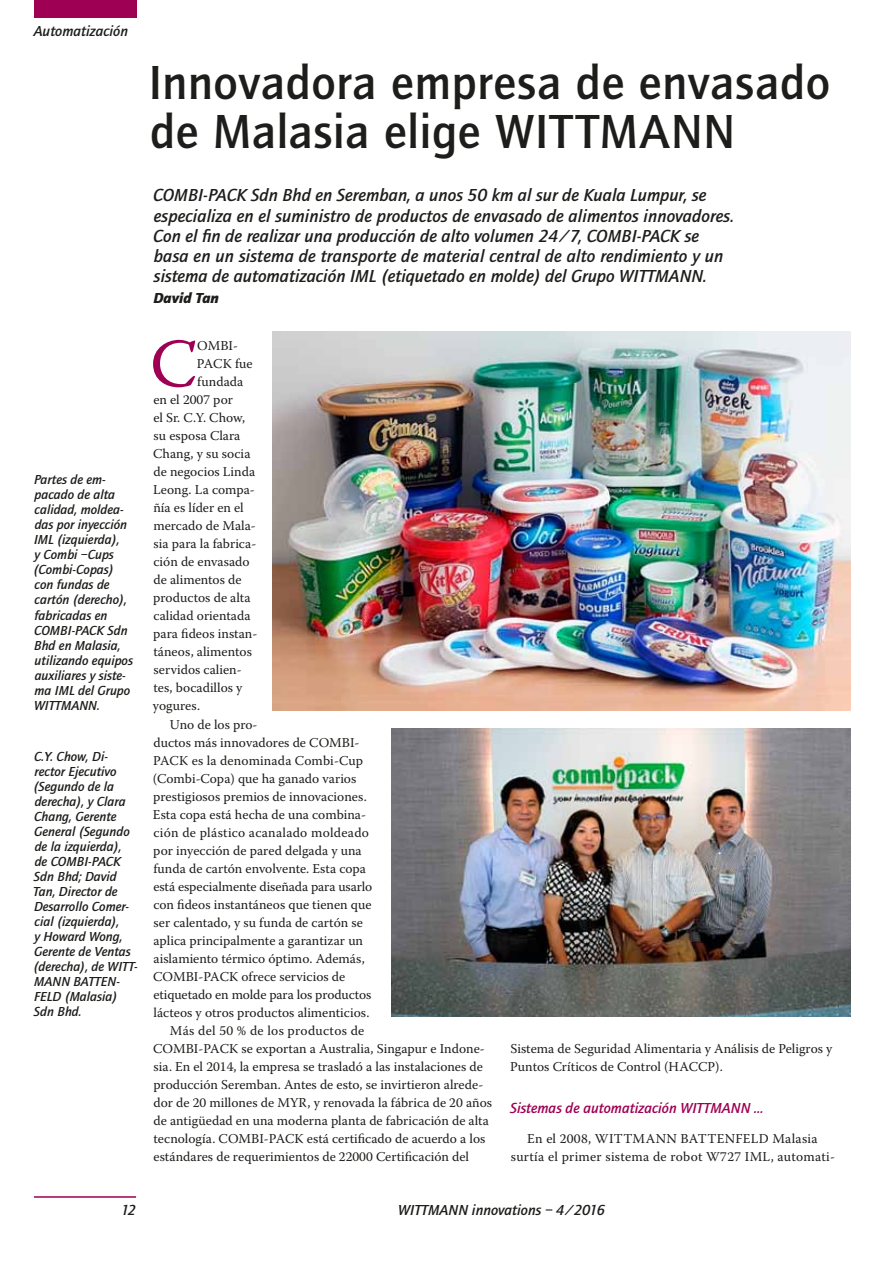
<style>
.page{position:relative;width:893px;height:1263px;background:#fff}
.page>*{position:absolute;margin:0;border:0;box-sizing:border-box;transform-origin:0 0}
.t1{font:68.25px "Warnock Pro";color:#9e0054}
.t2{font:500 49.5px/49.5px "Quay Sans";letter-spacing:.01em;color:#1d1d1b}
.t3{font:italic 500 18px/20.2px "Quay Sans";color:#1d1d1b}
.t4{font:italic 500 15px "Quay Sans";color:#1d1d1b}
.t5{font:italic 500 15px "Quay Sans";color:#9e0054}
.t6{font:italic 900 15px "Quay Sans";color:#1d1d1b}
.t7{font:13.5px/18px "Warnock Pro";color:#1d1d1b}
.t8{font:italic 500 13.5px/15px "Quay Sans";color:#1d1d1b}
.t9{font:13.5px/18px "Warnock Pro";letter-spacing:.02em;color:#1d1d1b;text-align:center}
</style>
<div class="page">
<div style="left:34px;top:0;width:102px;height:18px;background:#9e0054"></div>
<hr style="left:34px;top:1196px;width:102px;height:2px;background:#9e0054">
<img style="left:272px;top:332px;width:578px;height:378px">
<img style="left:391px;top:728px;width:459px;height:289px">
<p class="t4" style="left:34px;top:22px;width:96px">Automatización</p>
<h2 class="t2" style="left:148px;top:58px;width:683px">Innovadora empresa de envasado de Malasia elige WITTMANN</h2>
<p class="t3" style="left:153px;top:185px;width:582px">COMBI-PACK Sdn Bhd en Seremban, a unos 50 km al sur de Kuala Lumpur, se especializa en el suministro de productos de envasado de alimentos innovadores.<br>Con el fin de realizar una producción de alto volumen 24/7, COMBI-PACK se basa en un sistema de transporte de material central de alto rendimiento y un sistema de automatización IML (etiquetado en molde) del Grupo WITTMANN.</p>
<p class="t6" style="left:153px;top:289px;width:67px">David Tan</p>
<p class="t8" style="left:33px;top:473px;width:101px">Partes de em&shy;pacado de alta calidad, moldea&shy;das por inyección<br>IML (izquierda),<br>y Combi –Cups (Combi-Copas) con fundas de cartón (derecho), fabricadas en<br>COMBI-PACK Sdn<br>Bhd en Malasia, utilizando equipos auxiliares y siste&shy;ma IML del Grupo<br>WITTMANN.</p>
<p class="t8" style="left:33px;top:749px;width:106px">C.Y. Chow, Di&shy;rector Ejecutivo (Segundo de la derecha), y Clara<br>Chang, Gerente<br>General (Segundo de la izquierda),<br>de COMBI-PACK<br>Sdn Bhd; David<br>Tan, Director de<br>Desarrollo Comer&shy;cial (izquierda),<br>y Howard Wong,<br>Gerente de Ventas (derecha), de WITT-<br>MANN BATTEN-<br>FELD (Malasia)<br>Sdn Bhd.</p>
<h1 class="t1" style="left:150px;top:323px;width:48px">C</h1>
<p class="t7" style="left:197px;top:336px;width:42px">OMBI-</p>
<p class="t7" style="left:197px;top:354px;width:57px">PACK fue</p>
<p class="t7" style="left:197px;top:372px;width:48px">fundada</p>
<p class="t7" style="left:153px;top:390px;width:81px">en el 2007 por</p>
<p class="t7" style="left:153px;top:408px;width:93px">el Sr. C.Y. Chow,</p>
<p class="t7" style="left:154px;top:426px;width:88px">su esposa Clara</p>
<p class="t7" style="left:153px;top:444px;width:99px">Chang, y su socia</p>
<p class="t7" style="left:153px;top:462px;width:103px">de negocios Linda</p>
<p class="t7" style="left:153px;top:480px;width:103px">Leong. La compa-</p>
<p class="t7" style="left:153px;top:498px;width:92px">ñía es líder en el</p>
<p class="t7" style="left:153px;top:517px;width:104px">mercado de Mala-</p>
<p class="t7" style="left:154px;top:535px;width:104px">sia para la fabrica-</p>
<p class="t7" style="left:153px;top:553px;width:98px">ción de envasado</p>
<p class="t7" style="left:153px;top:571px;width:90px">de alimentos de</p>
<p class="t7" style="left:153px;top:589px;width:99px">productos de alta</p>
<p class="t7" style="left:153px;top:607px;width:99px">calidad orientada</p>
<p class="t7" style="left:153px;top:625px;width:106px">para fideos instan-</p>
<p class="t7" style="left:153px;top:643px;width:100px">táneos, alimentos</p>
<p class="t7" style="left:154px;top:661px;width:90px">servidos calien-</p>
<p class="t7" style="left:153px;top:679px;width:91px">tes, bocadillos y</p>
<p class="t7" style="left:153px;top:697px;width:49px">yogures.</p>
<p class="t7" style="left:170px;top:715px;width:89px">Uno de los pro-</p>
<p class="t7" style="left:153px;top:733px;width:208px">ductos más innovadores de COMBI-</p>
<p class="t7" style="left:153px;top:751px;width:211px">PACK es la denominada Combi-Cup</p>
<p class="t7" style="left:153px;top:769px;width:205px">(Combi-Copa) que ha ganado varios</p>
<p class="t7" style="left:153px;top:787px;width:215px">prestigiosos premios de innovaciones.</p>
<p class="t7" style="left:153px;top:805px;width:215px">Esta copa está hecha de una combina-</p>
<p class="t9" style="left:153px;top:823px;width:217px">ción de plástico acanalado moldeado</p>
<p class="t7" style="left:153px;top:841px;width:210px">por inyección de pared delgada y una</p>
<p class="t7" style="left:153px;top:859px;width:214px">funda de cartón envolvente. Esta copa</p>
<p class="t7" style="left:153px;top:877px;width:220px">está especialmente diseñada para usarlo</p>
<p class="t7" style="left:153px;top:895px;width:220px">con fideos instantáneos que tienen que</p>
<p class="t7" style="left:154px;top:913px;width:211px">ser calentado, y su funda de cartón se</p>
<p class="t7" style="left:154px;top:931px;width:211px">aplica principalmente a garantizar un</p>
<p class="t7" style="left:154px;top:949px;width:213px">aislamiento térmico óptimo. Además,</p>
<p class="t7" style="left:153px;top:967px;width:194px">COMBI-PACK ofrece servicios de</p>
<p class="t7" style="left:153px;top:985px;width:219px">etiquetado en molde para los productos</p>
<p class="t7" style="left:153px;top:1003px;width:218px">lácteos y otros productos alimenticios.</p>
<p class="t9" style="left:170px;top:1021px;width:196px">Más del 50 % de los productos de</p>
<p class="t7" style="left:153px;top:1039px;width:333px">COMBI-PACK se exportan a Australia, Singapur e Indone-</p>
<p class="t7" style="left:154px;top:1057px;width:331px">sia. En el 2014, la empresa se trasladó a las instalaciones de</p>
<p class="t7" style="left:153px;top:1075px;width:331px">producción Seremban. Antes de esto, se invirtieron alrede-</p>
<p class="t7" style="left:153px;top:1093px;width:340px">dor de 20 millones de MYR, y renovada la fábrica de 20 años</p>
<p class="t7" style="left:153px;top:1111px;width:337px">de antigüedad en una moderna planta de fabricación de alta</p>
<p class="t7" style="left:153px;top:1129px;width:333px">tecnología. COMBI-PACK está certificado de acuerdo a los</p>
<p class="t7" style="left:153px;top:1147px;width:317px">estándares de requerimientos de 22000 Certificación del</p>
<p class="t7" style="left:510px;top:1039px;width:324px">Sistema de Seguridad Alimentaria y Análisis de Peligros y<br>Puntos Críticos de Control (HACCP).</p>
<p class="t5" style="left:510px;top:1099px;width:255px">Sistemas de automatización WITTMANN …</p>
<p class="t9" style="left:511px;top:1129px;width:326px">En el 2008, WITTMANN BATTENFELD Malasia surtía el primer sistema de robot W727 IML, automati-</p>
<p class="t4" style="left:121px;top:1201px;width:16px">12</p>
<p class="t4" style="left:398px;top:1201px;width:208px">WITTMANN innovations – 4/2016</p>
</div>
